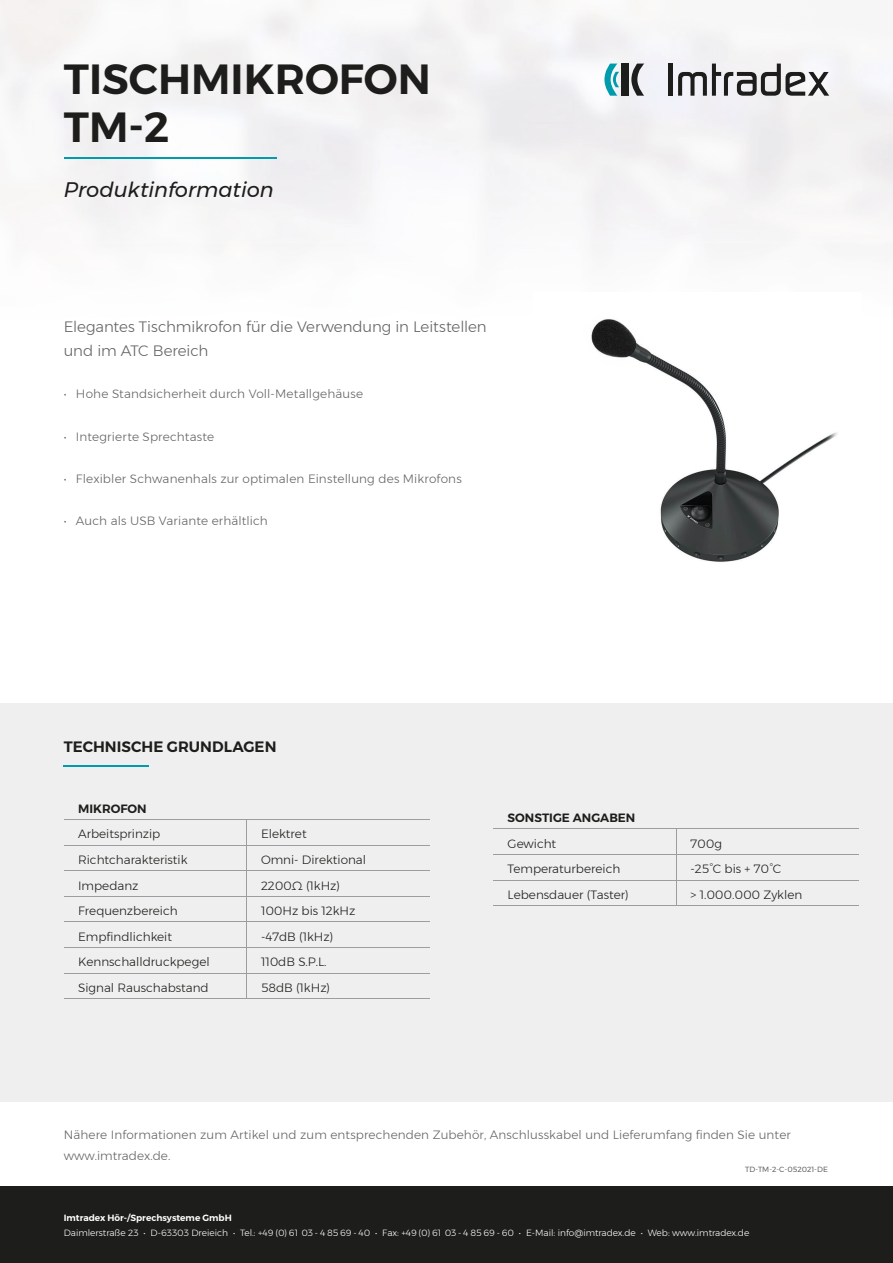
<style>
.page{position:relative;width:893px;height:1263px;background:#fff}
.page>*{position:absolute;margin:0;border:0;box-sizing:border-box;transform-origin:0 0}
.t1{font:600 42px/48px "Montserrat";color:#1d1d1b}
.t2{font:italic 21px "Montserrat";color:#1d1d1b}
.t3{font:300 15px/24px "Montserrat";letter-spacing:-.005em;color:#646463}
.t4{font:600 15px "Montserrat";color:#1d1d1b}
.t5{font:300 12px/21px "Montserrat";letter-spacing:.01em;color:#646463}
.t6{font:300 12px "Montserrat";color:#1d1d1b}
.t7{font:600 12px "Montserrat";color:#1d1d1b}
.t8{font:300 9px "Montserrat";color:#fff}
.t9{font:600 9px "Montserrat";color:#fff}
.t10{font:7.5px "Montserrat";color:#646463}
</style>
<div class="page">
<div style="left:0;top:0;width:893px;height:242px;background:#f5f4f6"></div>
<div style="left:621px;top:64px;width:7px;height:32px;background:#1d1d1b"></div>
<svg style="left:631px;top:64px;width:13px;height:32px"></svg>
<svg style="left:604px;top:64px;width:15px;height:32px"></svg>
<div style="left:668px;top:64px;width:5px;height:32px;background:#1d1d1b"></div>
<svg style="left:678px;top:64px;width:151px;height:32px"></svg>
<div style="left:0;top:1186px;width:893px;height:77px;background:#1d1d1b"></div>
<img style="left:591px;top:319px;width:246px;height:243px">
<div style="left:0;top:703px;width:893px;height:399px;background:#efefef"></div>
<hr style="left:64px;top:157px;width:212px;height:2px;background:#009bac">
<hr style="left:64px;top:765px;width:85px;height:1px;background:#009bac">
<hr style="left:493px;top:829px;width:183px;height:1px;background:#9d9d9d">
<hr style="left:676px;top:829px;width:183px;height:1px;background:#9d9d9d">
<hr style="left:493px;top:854px;width:183px;height:1px;background:#9d9d9d">
<hr style="left:676px;top:854px;width:183px;height:1px;background:#9d9d9d">
<hr style="left:493px;top:880px;width:183px;height:1px;background:#9d9d9d">
<hr style="left:676px;top:880px;width:183px;height:1px;background:#9d9d9d">
<svg style="left:676px;top:830px;width:1px;height:75px"></svg>
<hr style="left:493px;top:905px;width:183px;height:1px;background:#9d9d9d">
<hr style="left:676px;top:905px;width:183px;height:1px;background:#9d9d9d">
<hr style="left:64px;top:820px;width:183px;height:1px;background:#9d9d9d">
<hr style="left:247px;top:820px;width:182px;height:1px;background:#9d9d9d">
<hr style="left:64px;top:845px;width:183px;height:1px;background:#9d9d9d">
<hr style="left:247px;top:845px;width:182px;height:1px;background:#9d9d9d">
<hr style="left:64px;top:871px;width:183px;height:1px;background:#9d9d9d">
<hr style="left:247px;top:871px;width:182px;height:1px;background:#9d9d9d">
<hr style="left:64px;top:896px;width:183px;height:1px;background:#9d9d9d">
<hr style="left:247px;top:896px;width:182px;height:1px;background:#9d9d9d">
<hr style="left:64px;top:922px;width:183px;height:1px;background:#9d9d9d">
<hr style="left:247px;top:922px;width:182px;height:1px;background:#9d9d9d">
<hr style="left:64px;top:947px;width:183px;height:1px;background:#9d9d9d">
<hr style="left:247px;top:947px;width:182px;height:1px;background:#9d9d9d">
<hr style="left:64px;top:973px;width:183px;height:1px;background:#9d9d9d">
<hr style="left:247px;top:973px;width:182px;height:1px;background:#9d9d9d">
<svg style="left:246px;top:821px;width:1px;height:177px"></svg>
<hr style="left:64px;top:998px;width:183px;height:1px;background:#9d9d9d">
<hr style="left:247px;top:998px;width:182px;height:1px;background:#9d9d9d">
<h1 class="t1" style="left:64px;top:55px;width:369px">TISCHMIKROFON<br>TM-2</h1>
<h2 class="t2" style="left:64px;top:174px;width:212px">Produktinformation</h2>
<p class="t3" style="left:64px;top:315px;width:424px">Elegantes Tischmikrofon für die Verwendung in Leitstellen und im ATC Bereich</p>
<p class="t5" style="left:64px;top:383px;width:301px">• Hohe Standsicherheit durch Voll-Metallgehäuse</p>
<p class="t5" style="left:64px;top:426px;width:152px">• Integrierte Sprechtaste</p>
<p class="t5" style="left:64px;top:468px;width:399px">• Flexibler Schwanenhals zur optimalen Einstellung des Mikrofons</p>
<p class="t5" style="left:64px;top:510px;width:206px">• Auch als USB Variante erhältlich</p>
<p class="t4" style="left:64px;top:735px;width:214px">TECHNISCHE GRUNDLAGEN</p>
<p class="t7" style="left:78px;top:799px;width:70px">MIKROFON</p>
<p class="t6" style="left:78px;top:825px;width:84px">Arbeitsprinzip</p>
<p class="t6" style="left:261px;top:825px;width:47px">Elektret</p>
<p class="t6" style="left:78px;top:851px;width:111px">Richtcharakteristik</p>
<p class="t6" style="left:261px;top:851px;width:107px">Omni- Direktional</p>
<p class="t6" style="left:78px;top:876px;width:62px">Impedanz</p>
<p class="t6" style="left:261px;top:876px;width:81px">2200Ω (1kHz)</p>
<p class="t6" style="left:78px;top:902px;width:101px">Frequenzbereich</p>
<p class="t6" style="left:261px;top:902px;width:96px">100Hz bis 12kHz</p>
<p class="t6" style="left:78px;top:927px;width:95px">Empfindlichkeit</p>
<p class="t6" style="left:261px;top:927px;width:74px">-47dB (1kHz)</p>
<p class="t6" style="left:78px;top:953px;width:133px">Kennschalldruckpegel</p>
<p class="t6" style="left:261px;top:953px;width:67px">110dB S.P.L.</p>
<p class="t6" style="left:78px;top:978px;width:132px">Signal Rauschabstand</p>
<p class="t6" style="left:261px;top:978px;width:71px">58dB (1kHz)</p>
<p class="t7" style="left:508px;top:808px;width:129px">SONSTIGE ANGABEN</p>
<p class="t6" style="left:508px;top:834px;width:50px">Gewicht</p>
<p class="t6" style="left:690px;top:834px;width:33px">700g</p>
<p class="t6" style="left:508px;top:860px;width:114px">Temperaturbereich</p>
<p class="t6" style="left:690px;top:860px;width:92px">-25°C bis + 70°C</p>
<p class="t6" style="left:508px;top:885px;width:123px">Lebensdauer (Taster)</p>
<p class="t6" style="left:690px;top:885px;width:113px">&gt; 1.000.000 Zyklen</p>
<p class="t5" style="left:64px;top:1124px;width:729px">Nähere Informationen zum Artikel und zum entsprechenden Zubehör, Anschlusskabel und Lieferumfang finden Sie unter www.imtradex.de.</p>
<p class="t10" style="left:745px;top:1164px;width:84px">TD-TM-2-C-052021-DE</p>
<p class="t9" style="left:64px;top:1210px;width:169px">Imtradex Hör-/Sprechsysteme GmbH</p>
<p class="t8" style="left:64px;top:1225px;width:687px">Daimlerstraße 23 • D-63303 Dreieich • Tel.: +49 (0) 61 03 - 4 85 69 - 40 • Fax: +49 (0) 61 03 - 4 85 69 - 60 • E-Mail: info@imtradex.de • Web: www.imtradex.de</p>
</div>
